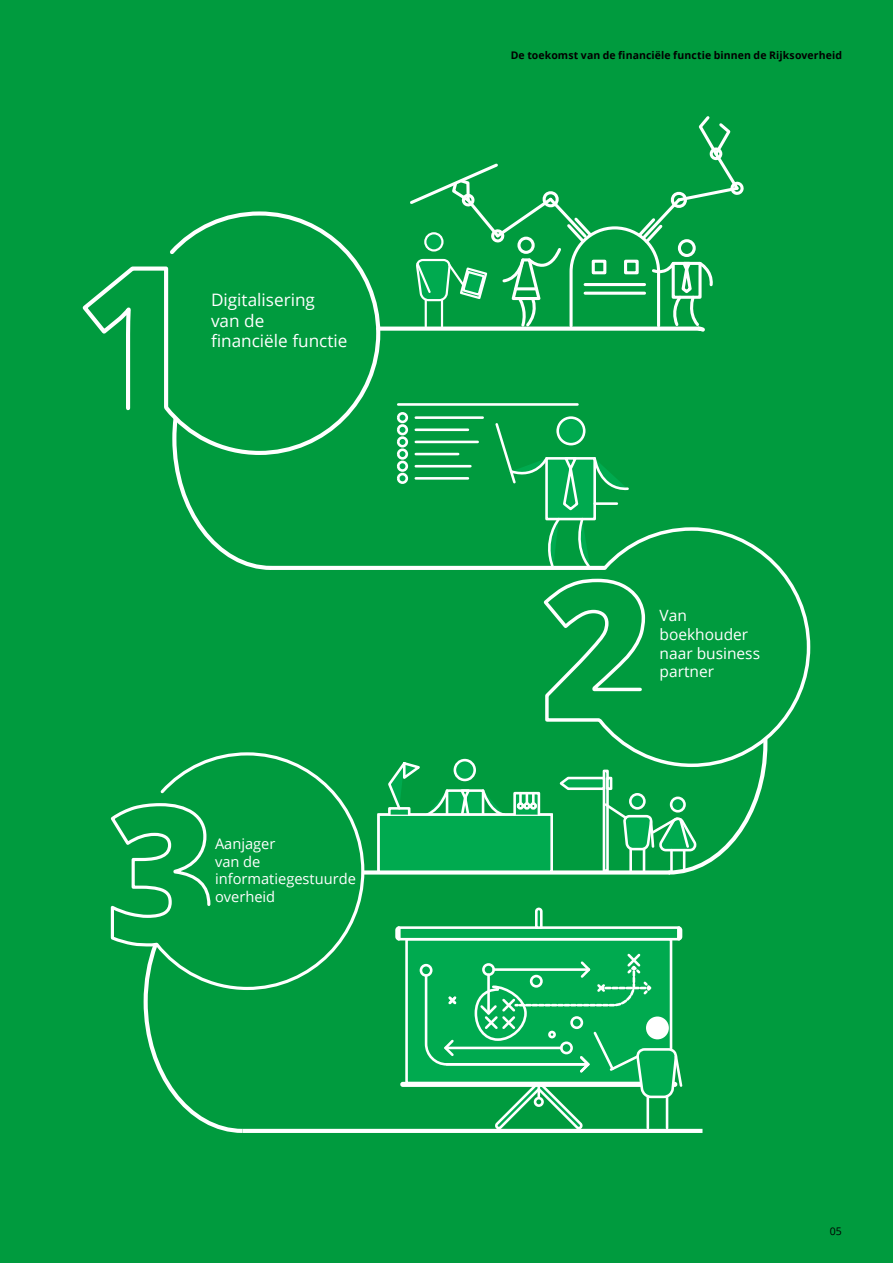
<style>
.page{position:relative;width:893px;height:1263px;background:#009b3e}
.page>*{position:absolute;margin:0;border:0;box-sizing:border-box;transform-origin:0 0}
.t1{font:17.1px/20.5px "Open Sans";color:#fff}
.t2{font:15.45px/18.6px "Open Sans";color:#fff}
.t3{font:14.7px/17.5px "Open Sans";color:#fff}
.t4{font:700 10.5px "Open Sans";letter-spacing:.01em;color:#000}
.t5{font:10.5px "Open Sans";color:#000}
</style>
<div class="page">
<svg style="left:110px;top:752px;width:256px;height:238px"></svg>
<svg style="left:543px;top:527px;width:268px;height:211px"></svg>
<svg style="left:82px;top:211px;width:299px;height:243px"></svg>
<svg style="left:142px;top:939px;width:105px;height:194px"></svg>
<svg style="left:170px;top:413px;width:105px;height:157px"></svg>
<hr style="left:271px;top:566px;width:334px;height:4px;background:#fff">
<hr style="left:242px;top:1129px;width:460px;height:4px;background:#fff">
<hr style="left:363px;top:870px;width:307px;height:4px;background:#fff">
<div style="left:407px;top:939px;width:264px;height:144px;background:#00aa4f"></div>
<div style="left:405px;top:938px;width:267px;height:146px;border:3px solid #fff"></div>
<div style="left:399px;top:928px;width:279px;height:11px;background:#00aa4f"></div>
<div style="left:398px;top:926px;width:282px;height:14px;border:3px solid #fff"></div>
<div style="left:400px;top:1082px;width:277px;height:5px;border:3px solid #fff"></div>
<svg style="left:676px;top:926px;width:7px;height:15px"></svg>
<svg style="left:395px;top:926px;width:7px;height:15px"></svg>
<svg style="left:534px;top:907px;width:10px;height:23px"></svg>
<div style="left:420px;top:964px;width:12px;height:13px;border:3px solid #fff;border-radius:50%"></div>
<svg style="left:423px;top:951px;width:261px;height:178px"></svg>
<svg style="left:557px;top:735px;width:212px;height:140px"></svg>
<div style="left:379px;top:815px;width:173px;height:57px;background:#00aa4f"></div>
<div style="left:377px;top:813px;width:176px;height:60px;border:3px solid #fff"></div>
<div style="left:513px;top:792px;width:27px;height:24px;background:#00aa4f;border:3px solid #fff"></div>
<svg style="left:519px;top:793px;width:16px;height:11px"></svg>
<svg style="left:517px;top:802px;width:7px;height:8px"></svg>
<svg style="left:523px;top:802px;width:8px;height:8px"></svg>
<svg style="left:530px;top:802px;width:7px;height:8px"></svg>
<svg style="left:386px;top:758px;width:121px;height:59px"></svg>
<svg style="left:493px;top:416px;width:137px;height:156px"></svg>
<hr style="left:398px;top:403px;width:179px;height:3px;background:#fff">
<hr style="left:416px;top:416px;width:67px;height:3px;background:#fff">
<hr style="left:416px;top:428px;width:52px;height:3px;background:#fff">
<hr style="left:416px;top:441px;width:62px;height:2px;background:#fff">
<hr style="left:416px;top:453px;width:42px;height:2px;background:#fff">
<hr style="left:416px;top:465px;width:54px;height:2px;background:#fff">
<hr style="left:416px;top:477px;width:52px;height:3px;background:#fff">
<div style="left:397px;top:412px;width:11px;height:11px;background:#00aa4f;border:3px solid #fff;border-radius:50%"></div>
<div style="left:397px;top:424px;width:11px;height:11px;background:#00aa4f;border:3px solid #fff;border-radius:50%"></div>
<div style="left:397px;top:436px;width:11px;height:11px;background:#00aa4f;border:3px solid #fff;border-radius:50%"></div>
<div style="left:397px;top:448px;width:11px;height:12px;background:#00aa4f;border:3px solid #fff;border-radius:50%"></div>
<div style="left:397px;top:461px;width:11px;height:11px;background:#00aa4f;border:3px solid #fff;border-radius:50%"></div>
<div style="left:397px;top:473px;width:11px;height:11px;background:#00aa4f;border:3px solid #fff;border-radius:50%"></div>
<hr style="left:595px;top:502px;width:22px;height:3px;background:#fff">
<svg style="left:374px;top:116px;width:370px;height:219px"></svg>
<hr style="left:585px;top:283px;width:59px;height:3px;background:#fff">
<hr style="left:585px;top:292px;width:59px;height:3px;background:#fff">
<div style="left:592px;top:260px;width:14px;height:14px;border:3px solid #fff"></div>
<div style="left:624px;top:260px;width:15px;height:14px;border:3px solid #fff"></div>
<h1 class="t1" style="left:211px;top:289px;width:138px">Digitalisering van de<br>financiële functie</h1>
<h3 class="t3" style="left:215px;top:834px;width:142px">Aanjager<br>van de informatiegestuurde overheid</h3>
<p class="t4" style="left:511px;top:48px;width:333px">De toekomst van de financiële functie binnen de Rijksoverheid</p>
<h2 class="t2" style="left:660px;top:606px;width:102px">Van boekhouder naar business partner</h2>
<p class="t5" style="left:830px;top:1224px;width:14px">05</p>
</div>
